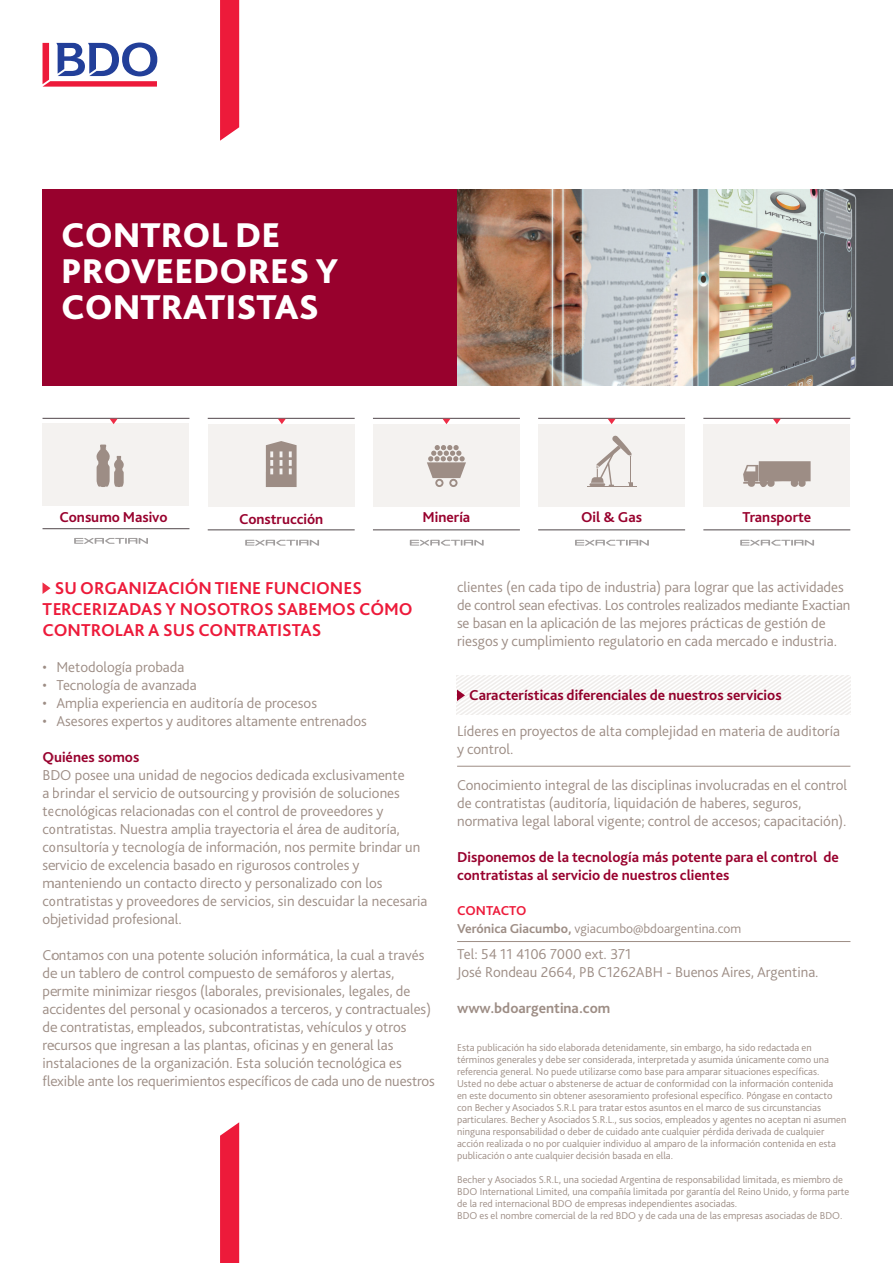
<style>
.page{position:relative;width:893px;height:1263px;background:#fff}
.page>*{position:absolute;margin:0;border:0;box-sizing:border-box;transform-origin:0 0}
.Titulo_Principal{font:800 36px/36px "Bliss Pro";color:#fff}
.Contenido_de_Titulos{font:700 18px/21px "Bliss Pro";color:#ed1a3a}
.Texto_Body{font:300 15px/18px "Bliss Pro";color:#9d8d85}
.Subtitulo_level1{font:700 15px/18px "Bliss Pro";color:#98012d}
.Texto_Body_Bullet{font:300 15px "Bliss Pro";color:#9d8d85}
.Texto_Body-2{font:700 15px "Bliss Pro";color:#98012d}
.Subtitulo_level_3{font:700 15px "Bliss Pro";color:#9d8d85}
.Contacto_mail{font:300 13.5px "Bliss Pro";color:#9d8d85}
.Titulo_Contacto{font:700 13.5px "Bliss Pro";color:#ed1a3a}
.Disclaimer_copy{font:300 10.5px/12px "Bliss Pro";color:#9d8d85}
.s1{font-weight:700}
</style>
<div class="page">
<svg style="left:220px;top:1122px;width:19px;height:141px;background:#ed2644"></svg>
<svg style="left:220px;top:0;width:19px;height:141px;background:#ed2544"></svg>
<svg style="left:43px;top:43px;width:114px;height:44px"></svg>
<div style="left:43px;top:189px;width:414px;height:197px;background:#98012d"></div>
<div style="left:43px;top:423px;width:146px;height:82px;background:#f4f2f0"></div>
<div style="left:208px;top:424px;width:147px;height:82px;background:#f4f2f0"></div>
<div style="left:373px;top:424px;width:147px;height:82px;background:#f4f2f0"></div>
<div style="left:538px;top:424px;width:147px;height:82px;background:#f4f2f0"></div>
<div style="left:703px;top:424px;width:147px;height:82px;background:#f4f2f0"></div>
<img style="left:457px;top:189px;width:436px;height:197px">
<svg style="left:43px;top:583px;width:8px;height:11px"></svg>
<svg style="left:457px;top:676px;width:393px;height:39px"></svg>
<hr style="left:457px;top:766px;width:393px;height:1px;background:#9d8d85">
<svg style="left:266px;top:441px;width:31px;height:46px"></svg>
<svg style="left:427px;top:445px;width:39px;height:42px"></svg>
<svg style="left:245px;top:540px;width:74px;height:6px"></svg>
<svg style="left:410px;top:540px;width:74px;height:6px"></svg>
<svg style="left:575px;top:540px;width:74px;height:6px"></svg>
<svg style="left:740px;top:540px;width:74px;height:6px"></svg>
<svg style="left:74px;top:538px;width:74px;height:6px"></svg>
<hr style="left:589px;top:483px;width:16px;height:3px;background:#9d8d85">
<svg style="left:591px;top:435px;width:42px;height:51px"></svg>
<hr style="left:587px;top:486px;width:50px;height:1px;background:#9d8d85">
<svg style="left:743px;top:461px;width:68px;height:26px;background:#aea09a"></svg>
<svg style="left:96px;top:445px;width:28px;height:42px"></svg>
<hr style="left:43px;top:418px;width:146px;height:1px;background:#50464a">
<hr style="left:43px;top:528px;width:146px;height:1px;background:#50464a">
<hr style="left:208px;top:418px;width:147px;height:1px;background:#50464a">
<hr style="left:208px;top:529px;width:147px;height:1px;background:#50464a">
<hr style="left:373px;top:418px;width:147px;height:1px;background:#50464a">
<hr style="left:373px;top:529px;width:147px;height:1px;background:#50464a">
<hr style="left:538px;top:418px;width:147px;height:1px;background:#50464a">
<hr style="left:538px;top:529px;width:147px;height:1px;background:#50464a">
<hr style="left:703px;top:418px;width:147px;height:1px;background:#50464a">
<hr style="left:703px;top:529px;width:147px;height:1px;background:#50464a">
<svg style="left:110px;top:419px;width:8px;height:5px"></svg>
<svg style="left:278px;top:419px;width:8px;height:5px"></svg>
<svg style="left:443px;top:419px;width:7px;height:5px"></svg>
<svg style="left:608px;top:419px;width:8px;height:5px"></svg>
<svg style="left:773px;top:419px;width:8px;height:5px"></svg>
<hr style="left:457px;top:941px;width:393px;height:1px;background:#9d8d85">
<p class="Titulo_Principal" style="left:61px;top:217px;width:221px">CONTROL DE</p>
<p class="Titulo_Principal" style="left:61px;top:253px;width:278px">PROVEEDORES Y<br>CONTRATISTAS</p>
<p class="Subtitulo_level1" style="left:60px;top:507px;width:109px">Consumo Masivo</p>
<p class="Subtitulo_level1" style="left:239px;top:509px;width:86px">Construcción</p>
<p class="Subtitulo_level1" style="left:423px;top:508px;width:49px">Minería</p>
<p class="Subtitulo_level1" style="left:581px;top:508px;width:63px">Oil &amp; Gas</p>
<p class="Subtitulo_level1" style="left:742px;top:508px;width:70px">Transporte</p>
<p class="Contenido_de_Titulos" style="left:43px;top:577px;width:372px;text-indent:12px">SU ORGANIZACIÓN TIENE FUNCIONES<br>TERCERIZADAS Y NOSOTROS SABEMOS CÓMO<br>CONTROLAR A SUS CONTRATISTAS</p>
<p class="Texto_Body_Bullet" style="left:43px;top:658px;width:143px">• Metodología probada</p>
<p class="Texto_Body_Bullet" style="left:43px;top:676px;width:156px">• Tecnología de avanzada</p>
<p class="Texto_Body_Bullet" style="left:43px;top:694px;width:276px">• Amplia experiencia en auditoría de procesos</p>
<p class="Texto_Body_Bullet" style="left:43px;top:712px;width:326px">• Asesores expertos y auditores altamente entrenados</p>
<p class="Subtitulo_level1" style="left:43px;top:748px;width:98px">Quiénes somos</p>
<p class="Texto_Body" style="left:43px;top:766px;width:379px">BDO posee una unidad de negocios dedicada exclusivamente<br>a brindar el servicio de outsourcing y provisión de soluciones tecnológicas relacionadas con el control de proveedores y contratistas. Nuestra amplia trayectoria el área de auditoría, consultoría y tecnología de información, nos permite brindar un</p>
<p class="Texto_Body" style="left:43px;top:856px;width:386px">servicio de excelencia basado en rigurosos controles y manteniendo un contacto directo y personalizado con los contratistas y proveedores de servicios, sin descuidar la necesaria objetividad profesional.</p>
<p class="Texto_Body" style="left:43px;top:946px;width:394px">Contamos con una potente solución informática, la cual a través de un tablero de control compuesto de semáforos y alertas, permite minimizar riesgos (laborales, previsionales, legales, de accidentes del personal y ocasionados a terceros, y contractuales) de contratistas, empleados, subcontratistas, vehículos y otros recursos que ingresan a las plantas, oficinas y en general las instalaciones de la organización. Esta solución tecnológica es flexible ante los requerimientos específicos de cada uno de nuestros</p>
<p class="Texto_Body" style="left:457px;top:577px;width:395px">clientes (en cada tipo de industria) para lograr que las actividades de control sean efectivas. Los controles realizados mediante Exactian</p>
<p class="Texto_Body" style="left:457px;top:613px;width:370px">se basan en la aplicación de las mejores prácticas de gestión de</p>
<p class="Texto_Body" style="left:457px;top:631px;width:381px">riesgos y cumplimiento regulatorio en cada mercado e industria.</p>
<p class="Texto_Body-2" style="left:469px;top:685px;width:314px">Características diferenciales de nuestros servicios</p>
<p class="Texto_Body" style="left:457px;top:721px;width:384px">Líderes en proyectos de alta complejidad en materia de auditoría y control.</p>
<p class="Texto_Body" style="left:457px;top:775px;width:392px">Conocimiento integral de las disciplinas involucradas en el control de contratistas (auditoría, liquidación de haberes, seguros, normativa legal laboral vigente; control de accesos; capacitación).</p>
<p class="Subtitulo_level1" style="left:457px;top:847px;width:383px">Disponemos de la tecnología más potente para el control de contratistas al servicio de nuestros clientes</p>
<p class="Titulo_Contacto" style="left:457px;top:902px;width:71px">CONTACTO</p>
<p class="Contacto_mail" style="left:457px;top:920px;width:286px"><span class="s1">Verónica Giacumbo,</span> vgiacumbo@bdoargentina.com</p>
<p class="Texto_Body" style="left:457px;top:945px;width:176px">Tel: 54 11 4106 7000 ext. 371</p>
<p class="Texto_Body" style="left:457px;top:963px;width:363px">José Rondeau 2664, PB C1262ABH - Buenos Aires, Argentina.</p>
<p class="Subtitulo_level_3" style="left:457px;top:999px;width:155px">www.bdoargentina.com</p>
<p class="Disclaimer_copy" style="left:457px;top:1041px;width:391px">Esta publicación ha sido elaborada detenidamente, sin embargo, ha sido redactada en términos generales y debe ser considerada, interpretada y asumida únicamente como una referencia general. No puede utilizarse como base para amparar situaciones específicas.<br>Usted no debe actuar o abstenerse de actuar de conformidad con la información contenida<br>en este documento sin obtener asesoramiento profesional específico. Póngase en contacto con Becher y Asociados S.R.L para tratar estos asuntos en el marco de sus circunstancias particulares. Becher y Asociados S.R.L., sus socios, empleados y agentes no aceptan ni asumen ninguna responsabilidad o deber de cuidado ante cualquier pérdida derivada de cualquier acción realizada o no por cualquier individuo al amparo de la información contenida en esta publicación o ante cualquier decisión basada en ella.</p>
<p class="Disclaimer_copy" style="left:457px;top:1173px;width:394px">Becher y Asociados S.R.L, una sociedad Argentina de responsabilidad limitada, es miembro de<br>BDO International Limited, una compañía limitada por garantía del Reino Unido, y forma parte de la red internacional BDO de empresas independientes asociadas.</p>
<p class="Disclaimer_copy" style="left:457px;top:1209px;width:387px">BDO es el nombre comercial de la red BDO y de cada una de las empresas asociadas de BDO.</p>
</div>
